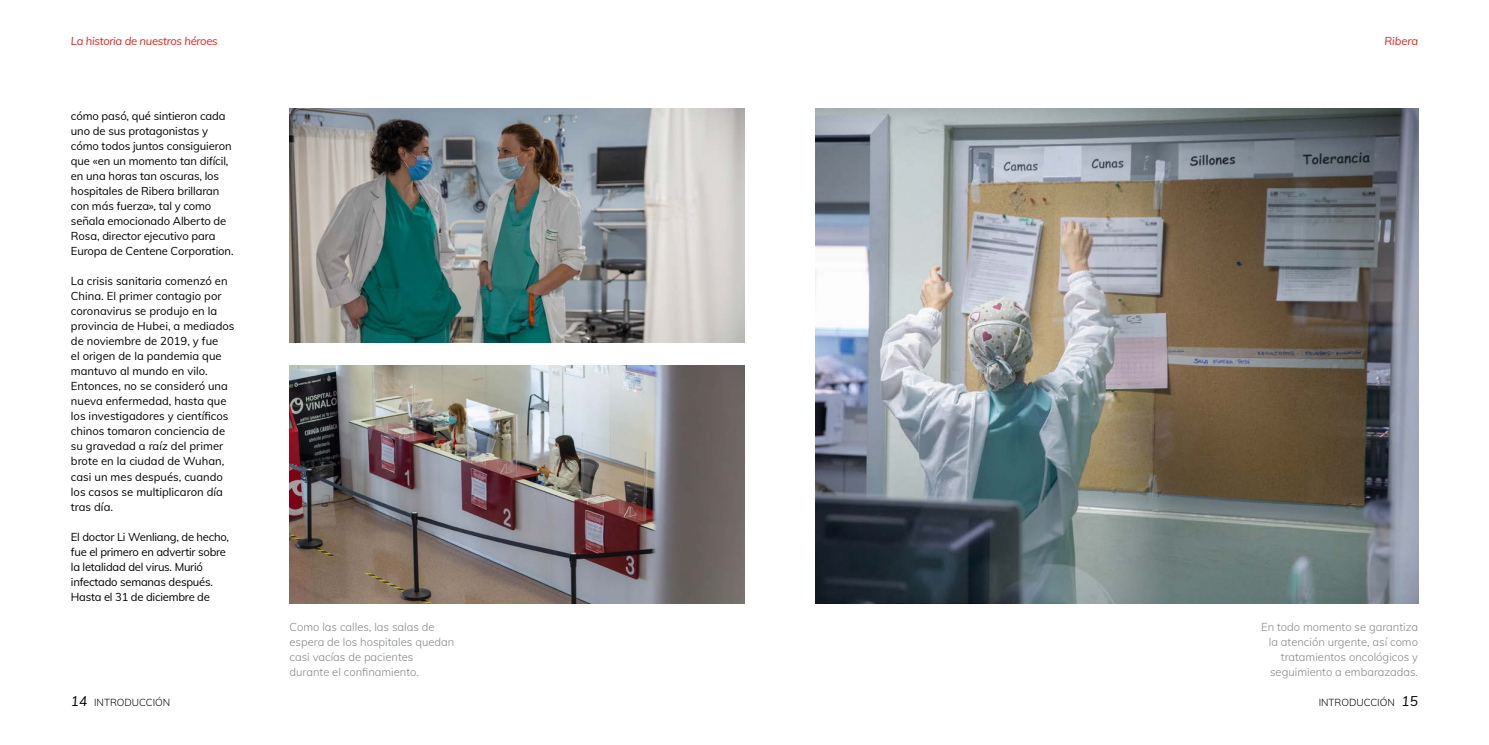
<style>
.page{position:relative;width:1489px;height:745px;background:#fff}
.page>*{position:absolute;margin:0;border:0;box-sizing:border-box;transform-origin:0 0}
.t1{font:11.25px/15px "Mulish";letter-spacing:-.01em;color:#000}
.t2{font:300 11.25px/15px "Mulish";color:#84878b}
.t3{font:italic 11.25px "Mulish";letter-spacing:-.025em;color:#e2241f}
.t4{font:300 10px "Mulish";color:#000}
.s1{font-weight:400;font-style:italic;font-size:13.75px}
</style>
<div class="page">
<img style="left:289px;top:108px;width:455px;height:234px">
<img style="left:289px;top:365px;width:455px;height:238px">
<img style="left:815px;top:108px;width:602px;height:495px">
<p class="t3" style="left:71px;top:33px;width:148px">La historia de nuestros héroes</p>
<p class="t3" style="left:1384px;top:33px;width:35px">Ribera</p>
<p class="t1" style="left:71px;top:108px;width:164px">cómo pasó, qué sintieron cada uno de sus protagonistas y cómo todos juntos consiguieron que «en un momento tan difícil, en una horas tan oscuras, los hospitales de Ribera brillaran con más fuerza», tal y como señala emocionado Alberto de<br>Rosa, director ejecutivo para<br>Europa de Centene Corporation.</p>
<p class="t1" style="left:71px;top:273px;width:165px">La crisis sanitaria comenzó en<br>China. El primer contagio por coronavirus se produjo en la provincia de Hubei, a mediados de noviembre de 2019, y fue<br>el origen de la pandemia que mantuvo al mundo en vilo.<br>Entonces, no se consideró una nueva enfermedad, hasta que los investigadores y científicos chinos tomaron conciencia de su gravedad a raíz del primer brote en la ciudad de Wuhan, casi un mes después, cuando los casos se multiplicaron día tras día.</p>
<p class="t1" style="left:71px;top:528px;width:160px">El doctor Li Wenliang, de hecho, fue el primero en advertir sobre la letalidad del virus. Murió infectado semanas después.<br>Hasta el 31 de diciembre de</p>
<p class="t2" style="left:289px;top:618px;width:166px">Como las calles, las salas de espera de los hospitales quedan casi vacías de pacientes durante el confinamiento.</p>
<p class="t2" style="left:1260px;top:618px;width:158px;text-align:right">En todo momento se garantiza la atención urgente, así como tratamientos oncológicos y seguimiento a embarazadas.</p>
<p class="t4" style="left:71px;top:695px;width:101px"><span class="s1">14</span> INTRODUCCIÓN</p>
<p class="t4" style="left:1318px;top:695px;width:101px">INTRODUCCIÓN <span class="s1">15</span></p>
</div>
